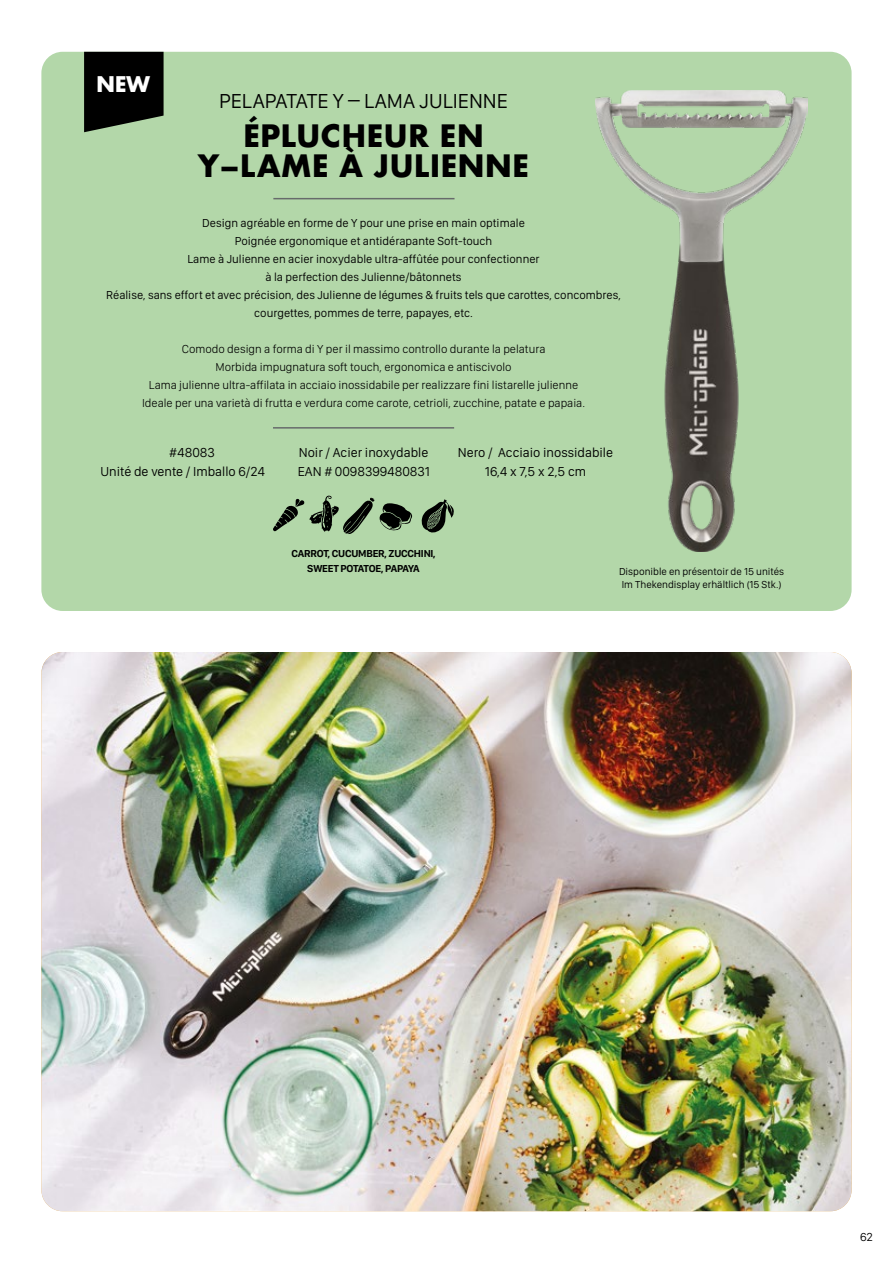
<style>
.page{position:relative;width:893px;height:1263px;background:#fff}
.page>*{position:absolute;margin:0;border:0;box-sizing:border-box;transform-origin:0 0}
.t1{font:700 30px/30px "Futura";color:#000;text-align:center}
.t2{font:21px "San Francisco Display";color:#000}
.t3{font:700 21px "Futura";color:#fff}
.t4{font:13.5px "San Francisco Display";color:#000}
.t5{font:12px/18px "San Francisco Display";color:#000;text-align:center}
.t6{font:300 12px/18px "San Francisco Display";color:#000;text-align:center}
.t7{font:10.5px/13.5px "San Francisco Display";color:#000}
.t8{font:700 10.5px/15px "San Francisco Display";letter-spacing:-.02em;color:#000;text-align:center}
</style>
<div class="page">
<div style="left:41px;top:52px;width:811px;height:559px;background:#b3d7a9;border-radius:21px"></div>
<img style="left:41px;top:652px;width:811px;height:559px">
<svg style="left:84px;top:52px;width:80px;height:80px;background:#131612"></svg>
<hr style="left:273px;top:198px;width:181px;height:1px;background:#676b6b">
<hr style="left:273px;top:427px;width:181px;height:2px;background:#676b6b">
<svg style="left:421px;top:499px;width:33px;height:34px"></svg>
<svg style="left:273px;top:496px;width:140px;height:38px"></svg>
<img style="left:595px;top:91px;width:213px;height:460px">
<h2 class="t3" style="left:96px;top:70px;width:56px">NEW</h2>
<h2 class="t2" style="left:219px;top:88px;width:290px">PELAPATATE Y – LAMA JULIENNE</h2>
<h1 class="t1" style="left:198px;top:120px;width:333px">ÉPLUCHEUR EN<br>Y–LAME À JULIENNE</h1>
<p class="t5" style="left:106px;top:213px;width:516px">Design agréable en forme de Y pour une prise en main optimale<br>Poignée ergonomique et antidérapante Soft-touch<br>Lame à Julienne en acier inoxydable ultra-affûtée pour confectionner<br>à la perfection des Julienne/bâtonnets<br>Réalise, sans effort et avec précision, des Julienne de légumes &amp; fruits tels que carottes, concombres, courgettes, pommes de terre, papayes, etc.</p>
<p class="t6" style="left:142px;top:339px;width:444px">Comodo design a forma di Y per il massimo controllo durante la pelatura<br>Morbida impugnatura soft touch, ergonomica e antiscivolo<br>Lama julienne ultra-affilata in acciaio inossidabile per realizzare fini listarelle julienne Ideale per una varietà di frutta e verdura come carote, cetrioli, zucchine, patate e papaia.</p>
<p class="t4" style="left:169px;top:444px;width:47px">#48083</p>
<p class="t4" style="left:299px;top:444px;width:131px">Noir / Acier inoxydable</p>
<p class="t4" style="left:458px;top:444px;width:157px">Nero / Acciaio inossidabile</p>
<p class="t4" style="left:101px;top:463px;width:166px">Unité de vente / Imballo 6/24</p>
<p class="t4" style="left:298px;top:463px;width:134px">EAN # 0098399480831</p>
<p class="t4" style="left:485px;top:463px;width:103px">16,4 x 7,5 x 2,5 cm</p>
<p class="t8" style="left:291px;top:546px;width:146px">CARROT, CUCUMBER, ZUCCHINI,<br>SWEET POTATOE, PAPAYA</p>
<p class="t7" style="left:619px;top:564px;width:167px">Disponible en présentoir de 15 unités<br>Im Thekendisplay erhältlich (15 Stk.)</p>
<p class="t5" style="left:860px;top:1228px;width:15px">62</p>
</div>
